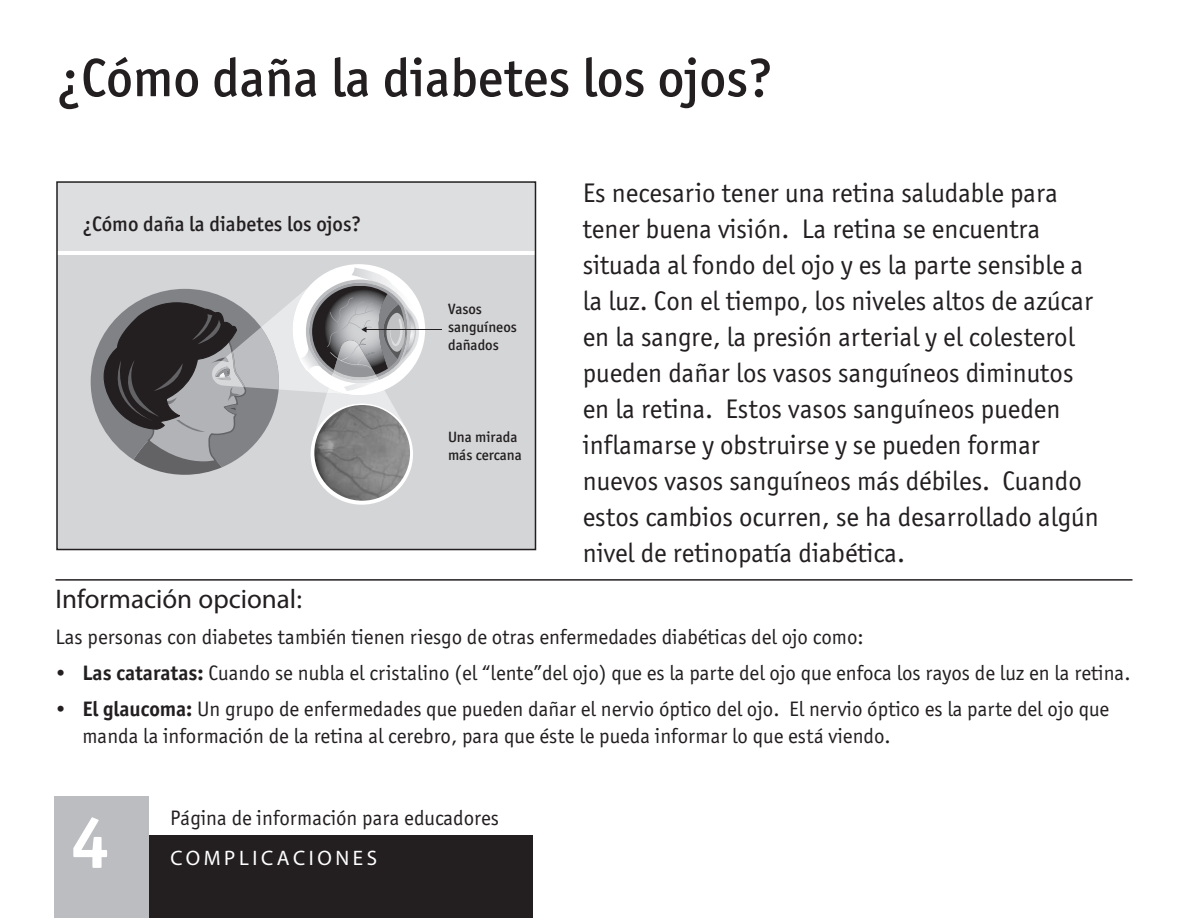
<style>
.page{position:relative;width:1188px;height:918px;background:#fff}
.page>*{position:absolute;margin:0;border:0;box-sizing:border-box;transform-origin:0 0}
.t1{font:700 72px "Officina Sans";color:#fff}
.page_head{font:500 54px "Officina San ITC";color:#231f20}
.text{font:27px/36px "Officina San ITC";color:#231f20}
.text_sub{font:27px "Myriad Pro";color:#231f20}
.bullet-no_ind{font:21px/27px "Officina San ITC";color:#231f20}
.text-2{font:21px "Officina San ITC";color:#231f20}
.page_head-mini{font:500 21px "Officina San ITC";color:#231f20}
.tab_title{font:21px "Myriad Pro";letter-spacing:.17em;color:#fff}
.label-mini{font:500 15px/18px "Officina San ITC";color:#231f20}
.s1{font-weight:700}
</style>
<div class="page">
<svg style="left:56px;top:181px;width:480px;height:369px;background:#d4d4d6"></svg>
<hr style="left:366px;top:329px;width:76px;height:1px;background:#231f20">
<svg style="left:91px;top:268px;width:328px;height:207px;background:#a0a1a3"></svg>
<div style="left:145px;top:835px;width:388px;height:83px;background:#231f20"></div>
<div style="left:55px;top:796px;width:94px;height:122px;background:#bcbdc0"></div>
<img style="left:314px;top:405px;width:96px;height:96px;border-radius:50%">
<hr style="left:56px;top:579px;width:1076px;height:2px;background:#231f20">
<p class="page_head" style="left:56px;top:46px;width:718px">¿Cómo daña la diabetes los ojos?</p>
<p class="page_head-mini" style="left:82px;top:212px;width:280px">¿Cómo daña la diabetes los ojos?</p>
<p class="label-mini" style="left:448px;top:300px;width:70px">Vasos sanguíneos dañados</p>
<p class="label-mini" style="left:448px;top:428px;width:75px">Una mirada más cercana</p>
<p class="text" style="left:583px;top:174px;width:517px">Es necesario tener una retina saludable para tener buena visión. La retina se encuentra situada al fondo del ojo y es la parte sensible a la luz. Con el tiempo, los niveles altos de azúcar en la sangre, la presión arterial y el colesterol pueden dañar los vasos sanguíneos diminutos en la retina. Estos vasos sanguíneos pueden inflamarse y obstruirse y se pueden formar nuevos vasos sanguíneos más débiles. Cuando estos cambios ocurren, se ha desarrollado algún nivel de retinopatía diabética.</p>
<p class="text_sub" style="left:56px;top:584px;width:248px">Información opcional:</p>
<p class="text-2" style="left:56px;top:624px;width:810px">Las personas con diabetes también tienen riesgo de otras enfermedades diabéticas del ojo como:</p>
<p class="bullet-no_ind" style="left:56px;top:659px;width:1077px">• <span class="s1">Las cataratas:</span> Cuando se nubla el cristalino (el “lente”del ojo) que es la parte del ojo que enfoca los rayos de luz en la retina.</p>
<p class="bullet-no_ind" style="left:82px;top:695px;width:1028px;text-indent:-27px">• <span class="s1">El glaucoma:</span> Un grupo de enfermedades que pueden dañar el nervio óptico del ojo. El nervio óptico es la parte del ojo que manda la información de la retina al cerebro, para que éste le pueda informar lo que está viendo.</p>
<p class="t1" style="left:70px;top:797px;width:42px">4</p>
<p class="text-2" style="left:170px;top:805px;width:330px">Página de información para educadores</p>
<p class="tab_title" style="left:170px;top:846px;width:208px">Compli caciones</p>
</div>
